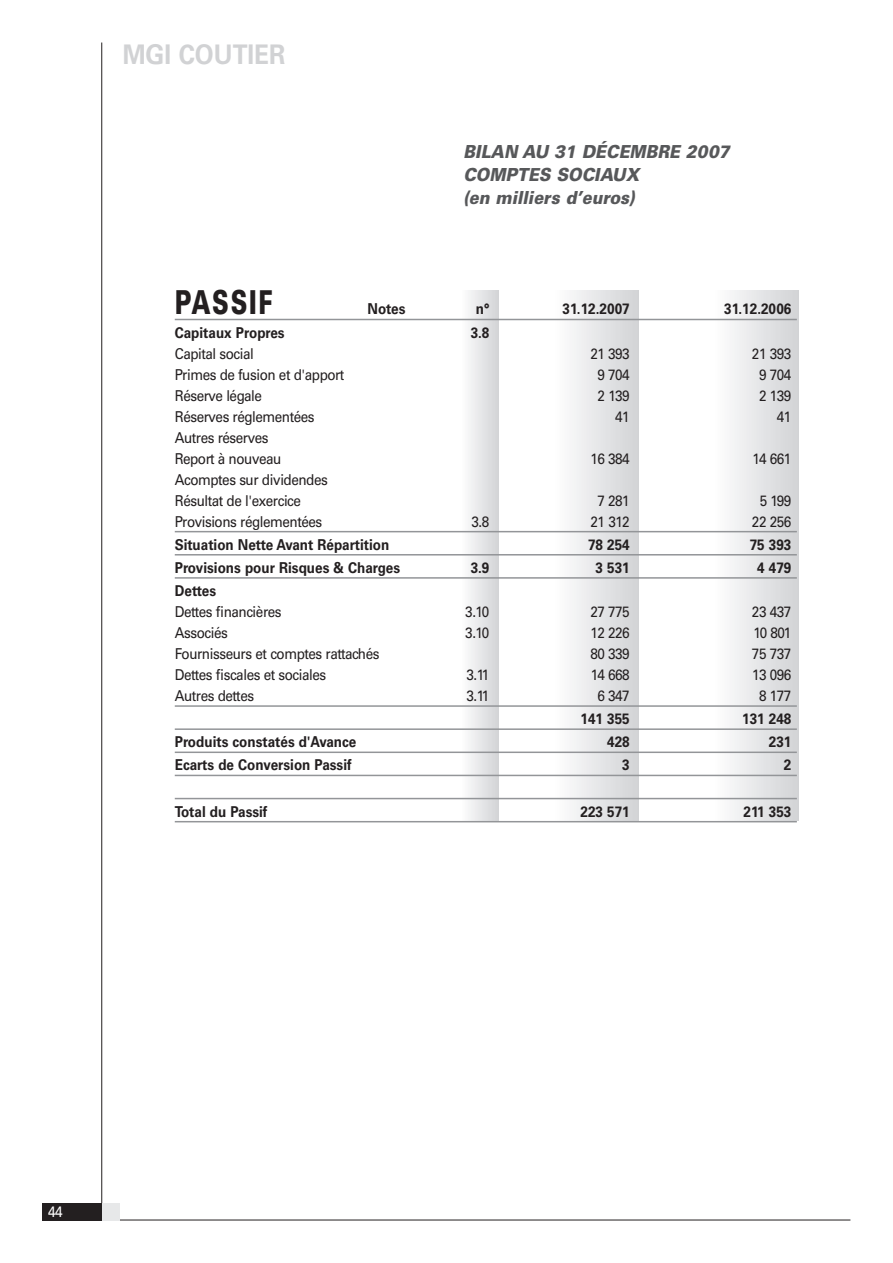
<style>
.page{position:relative;width:893px;height:1263px;background:#fff}
.page>*{position:absolute;margin:0;border:0;box-sizing:border-box;transform-origin:0 0}
.t1{font:900 33px "Univers";letter-spacing:.07em;color:#231f20;scale:.7 1}
.t2{font:700 27px "Univers";color:#d1d2d4;scale:.9 1}
.t3{font:italic 900 18px/23.1px "Univers";color:#57585a;scale:.9 1}
.t4{font:15px/21px "Univers";letter-spacing:-.035em;color:#231f20;scale:.9 1}
.t5{font:700 15px "Univers";color:#231f20;scale:.9 1}
.t6{font:15px "Univers";color:#fff;scale:.9 1}
</style>
<div class="page">
<hr style="left:101px;top:43px;width:1px;height:1176px;background:#231f20">
<div style="left:43px;top:1203px;width:59px;height:17px;background:#231f20"></div>
<hr style="left:102px;top:1219px;width:748px;height:1px;background:#231f20">
<div style="left:102px;top:1203px;width:17px;height:17px;background:#e7e8e9"></div>
<div style="left:462px;top:291px;width:36px;height:530px;background:linear-gradient(to right,#fcfcfc,#d4d5d8)"></div>
<div style="left:555px;top:291px;width:83px;height:530px;background:linear-gradient(to right,#fdfdfd,#d2d3d5)"></div>
<div style="left:715px;top:291px;width:83px;height:530px;background:linear-gradient(to right,#fdfdfd,#d1d3d5)"></div>
<hr style="left:175px;top:319px;width:622px;height:1px;background:#939598">
<hr style="left:175px;top:531px;width:622px;height:1px;background:#939598">
<hr style="left:175px;top:554px;width:622px;height:1px;background:#939598">
<hr style="left:175px;top:577px;width:622px;height:2px;background:#939598">
<hr style="left:175px;top:705px;width:622px;height:2px;background:#939598">
<hr style="left:175px;top:728px;width:622px;height:2px;background:#939598">
<hr style="left:175px;top:751px;width:622px;height:2px;background:#939598">
<hr style="left:175px;top:775px;width:622px;height:1px;background:#939598">
<hr style="left:175px;top:798px;width:622px;height:1px;background:#939598">
<hr style="left:175px;top:821px;width:622px;height:1px;background:#939598">
<h2 class="t2" style="left:123px;top:44px;width:182px">MGI COUTIER</h2>
<h1 class="t1" style="left:175px;top:291px;width:141px">PASSIF</h1>
<p class="t3" style="left:464px;top:141px;width:297px">BILAN AU 31 DÉCEMBRE 2007<br>COMPTES SOCIAUX<br>(en milliers d’euros)</p>
<p class="t5" style="left:368px;top:304px;width:44px">Notes</p>
<p class="t5" style="left:476px;top:304px;width:17px">n°</p>
<p class="t5" style="left:563px;top:304px;width:76px">31.12.2007</p>
<p class="t5" style="left:724px;top:304px;width:76px">31.12.2006</p>
<p class="t5" style="left:175px;top:327px;width:124px">Capitaux Propres</p>
<p class="t5" style="left:471px;top:327px;width:22px">3.8</p>
<p class="t4" style="left:175px;top:344px;width:90px">Capital social</p>
<p class="t4" style="left:590px;top:344px;width:45px">21 393</p>
<p class="t4" style="left:752px;top:344px;width:45px">21 393</p>
<p class="t4" style="left:175px;top:365px;width:190px">Primes de fusion et d'apport</p>
<p class="t4" style="left:597px;top:365px;width:37px">9 704</p>
<p class="t4" style="left:759px;top:365px;width:37px">9 704</p>
<p class="t4" style="left:175px;top:386px;width:98px">Réserve légale</p>
<p class="t4" style="left:598px;top:386px;width:37px">2 139</p>
<p class="t4" style="left:759px;top:386px;width:37px">2 139</p>
<p class="t4" style="left:175px;top:407px;width:157px">Réserves réglementées</p>
<p class="t4" style="left:615px;top:407px;width:18px">41</p>
<p class="t4" style="left:777px;top:407px;width:18px">41</p>
<p class="t4" style="left:175px;top:428px;width:120px">Autres réserves<br>Report à nouveau</p>
<p class="t4" style="left:591px;top:449px;width:45px">16 384</p>
<p class="t4" style="left:752px;top:449px;width:45px">14 661</p>
<p class="t4" style="left:175px;top:470px;width:172px">Acomptes sur dividendes<br>Résultat de l'exercice</p>
<p class="t4" style="left:597px;top:491px;width:37px">7 281</p>
<p class="t4" style="left:760px;top:491px;width:37px">5 199</p>
<p class="t4" style="left:175px;top:512px;width:165px">Provisions réglementées</p>
<p class="t4" style="left:472px;top:512px;width:21px">3.8</p>
<p class="t4" style="left:591px;top:512px;width:45px">21 312</p>
<p class="t4" style="left:752px;top:512px;width:45px">22 256</p>
<p class="t5" style="left:175px;top:539px;width:240px">Situation Nette Avant Répartition</p>
<p class="t5" style="left:588px;top:539px;width:48px">78 254</p>
<p class="t5" style="left:750px;top:539px;width:48px">75 393</p>
<p class="t5" style="left:175px;top:562px;width:252px">Provisions pour Risques &amp; Charges</p>
<p class="t5" style="left:471px;top:562px;width:22px">3.9</p>
<p class="t5" style="left:596px;top:562px;width:39px">3 531</p>
<p class="t5" style="left:757px;top:562px;width:39px">4 479</p>
<p class="t5" style="left:175px;top:585px;width:48px">Dettes</p>
<p class="t4" style="left:175px;top:602px;width:120px">Dettes financières</p>
<p class="t4" style="left:465px;top:602px;width:28px">3.10</p>
<p class="t4" style="left:590px;top:602px;width:45px">27 775</p>
<p class="t4" style="left:752px;top:602px;width:45px">23 437</p>
<p class="t4" style="left:175px;top:623px;width:61px">Associés</p>
<p class="t4" style="left:465px;top:623px;width:28px">3.10</p>
<p class="t4" style="left:591px;top:623px;width:45px">12 226</p>
<p class="t4" style="left:753px;top:623px;width:44px">10 801</p>
<p class="t4" style="left:175px;top:644px;width:229px">Fournisseurs et comptes rattachés</p>
<p class="t4" style="left:590px;top:644px;width:45px">80 339</p>
<p class="t4" style="left:752px;top:644px;width:45px">75 737</p>
<p class="t4" style="left:175px;top:665px;width:170px">Dettes fiscales et sociales</p>
<p class="t4" style="left:466px;top:665px;width:27px">3.11</p>
<p class="t4" style="left:591px;top:665px;width:45px">14 668</p>
<p class="t4" style="left:752px;top:665px;width:45px">13 096</p>
<p class="t4" style="left:175px;top:686px;width:90px">Autres dettes</p>
<p class="t4" style="left:466px;top:686px;width:27px">3.11</p>
<p class="t4" style="left:597px;top:686px;width:37px">6 347</p>
<p class="t4" style="left:759px;top:686px;width:37px">8 177</p>
<p class="t5" style="left:581px;top:713px;width:56px">141 355</p>
<p class="t5" style="left:742px;top:713px;width:56px">131 248</p>
<p class="t5" style="left:175px;top:736px;width:203px">Produits constatés d'Avance</p>
<p class="t5" style="left:607px;top:736px;width:27px">428</p>
<p class="t5" style="left:769px;top:736px;width:27px">231</p>
<p class="t5" style="left:175px;top:760px;width:198px">Ecarts de Conversion Passif</p>
<p class="t5" style="left:622px;top:760px;width:10px">3</p>
<p class="t5" style="left:784px;top:760px;width:10px">2</p>
<p class="t5" style="left:175px;top:806px;width:104px">Total du Passif</p>
<p class="t5" style="left:581px;top:806px;width:56px">223 571</p>
<p class="t5" style="left:743px;top:806px;width:55px">211 353</p>
<p class="t6" style="left:48px;top:1206px;width:18px">44</p>
</div>
